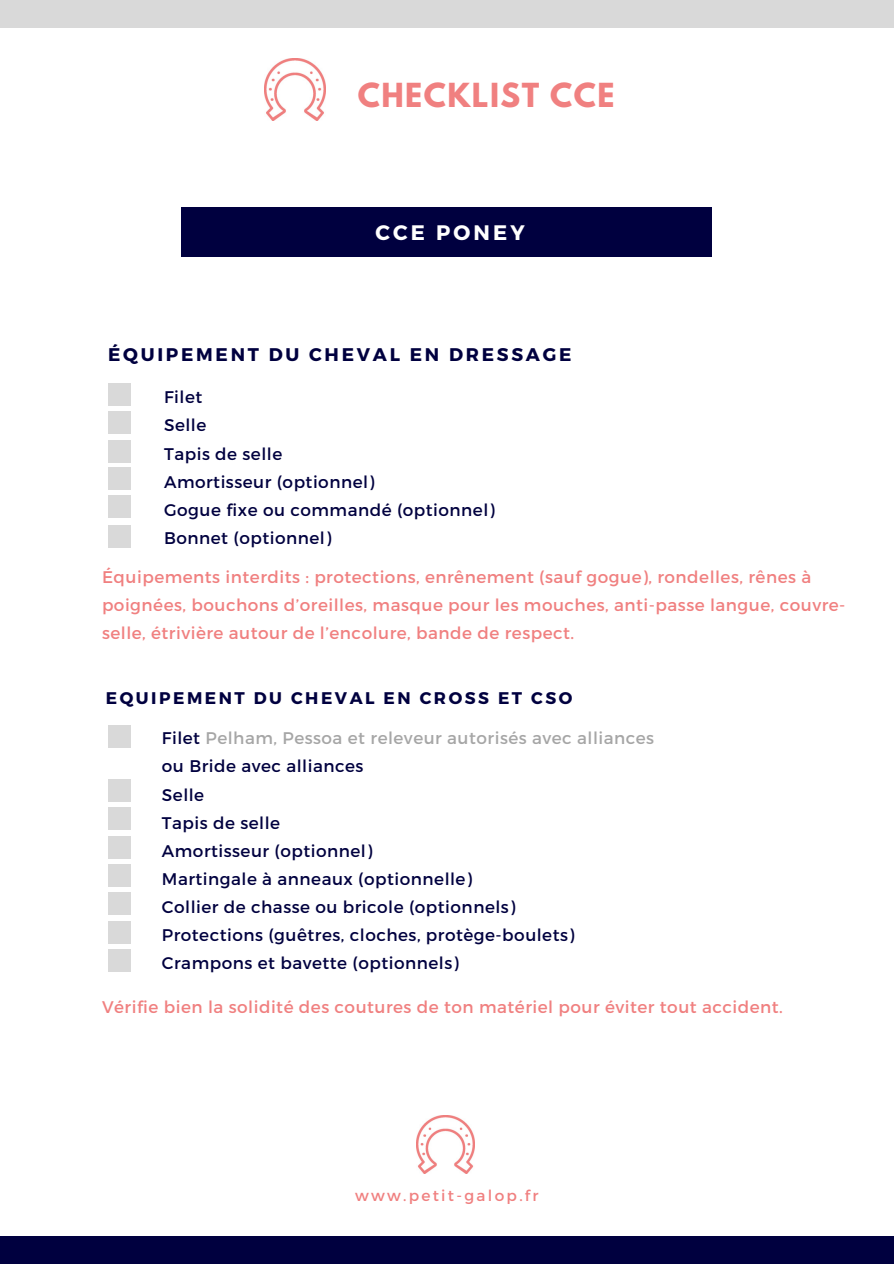
<style>
.page{position:relative;width:894px;height:1264px;background:#fff}
.page>*{position:absolute;margin:0;border:0;box-sizing:border-box;transform-origin:0 0}
.t1{font:700 29.4px "League Spartan";letter-spacing:.05em;color:#f08080}
.t2{font:700 21px "Montserrat";letter-spacing:.15em;color:#fff}
.t3{font:700 18.3px "Montserrat";letter-spacing:.15em;color:#00003f}
.t4{font:16.8px/28.2px "Montserrat";letter-spacing:.03em;color:#00003f}
.t5{font:16.8px/28.2px "Montserrat";letter-spacing:.03em;color:#f08080}
.t6{font:700 16.8px "Montserrat";letter-spacing:.15em;color:#00003f}
.t7{font:15.3px "Montserrat";letter-spacing:.15em;color:#f08080}
.s1{color:#a6a6a6}
</style>
<div class="page">
<img style="left:264px;top:58px;width:61px;height:62px">
<div style="left:0;top:0;width:893px;height:27px;background:#d9d9d9"></div>
<div style="left:0;top:1236px;width:893px;height:27px;background:#00003f"></div>
<div style="left:108px;top:383px;width:22px;height:22px;background:#d9d9d9"></div>
<div style="left:108px;top:411px;width:22px;height:22px;background:#d9d9d9"></div>
<div style="left:108px;top:441px;width:22px;height:22px;background:#d9d9d9"></div>
<div style="left:108px;top:467px;width:22px;height:23px;background:#d9d9d9"></div>
<div style="left:108px;top:495px;width:22px;height:23px;background:#d9d9d9"></div>
<div style="left:108px;top:525px;width:22px;height:22px;background:#d9d9d9"></div>
<img style="left:416px;top:1115px;width:58px;height:58px">
<div style="left:108px;top:725px;width:22px;height:23px;background:#d9d9d9"></div>
<div style="left:108px;top:779px;width:22px;height:22px;background:#d9d9d9"></div>
<div style="left:108px;top:807px;width:22px;height:22px;background:#d9d9d9"></div>
<div style="left:108px;top:836px;width:22px;height:22px;background:#d9d9d9"></div>
<div style="left:108px;top:864px;width:22px;height:22px;background:#d9d9d9"></div>
<div style="left:181px;top:207px;width:531px;height:49px;background:#00003f"></div>
<div style="left:108px;top:892px;width:22px;height:22px;background:#d9d9d9"></div>
<div style="left:108px;top:921px;width:22px;height:22px;background:#d9d9d9"></div>
<div style="left:108px;top:949px;width:22px;height:22px;background:#d9d9d9"></div>
<p class="t1" style="left:357px;top:80px;width:258px">CHECKLIST CCE</p>
<p class="t2" style="left:375px;top:219px;width:151px">CCE PONEY</p>
<h1 class="t3" style="left:108px;top:342px;width:465px">ÉQUIPEMENT DU CHEVAL EN DRESSAGE</h1>
<h2 class="t4" style="left:164px;top:382px;width:332px">Filet<br>Selle<br>Tapis de selle<br>Amortisseur (optionnel)<br>Gogue fixe ou commandé (optionnel)<br>Bonnet (optionnel)</h2>
<h3 class="t5" style="left:102px;top:562px;width:744px">Équipements interdits : protections, enrênement (sauf gogue), rondelles, rênes à poignées, bouchons d’oreilles, masque pour les mouches, anti-passe langue, couvre&shy;selle, étrivière autour de l’encolure, bande de respect.</h3>
<h3 class="t6" style="left:106px;top:686px;width:468px">EQUIPEMENT DU CHEVAL EN CROSS ET CSO</h3>
<h4 class="t4" style="left:162px;top:723px;width:493px">Filet <span class="s1">Pelham, Pessoa et releveur autorisés avec alliances </span>ou Bride avec alliances<br>Selle<br>Tapis de selle<br>Amortisseur (optionnel)<br>Martingale à anneaux (optionnelle)<br>Collier de chasse ou bricole (optionnels)<br>Protections (guêtres, cloches, protège-boulets)<br>Crampons et bavette (optionnels)</h4>
<h4 class="t5" style="left:102px;top:991px;width:682px">Vérifie bien la solidité des coutures de ton matériel pour éviter tout accident.</h4>
<h4 class="t7" style="left:355px;top:1185px;width:185px">www.petit-galop.fr</h4>
</div>
